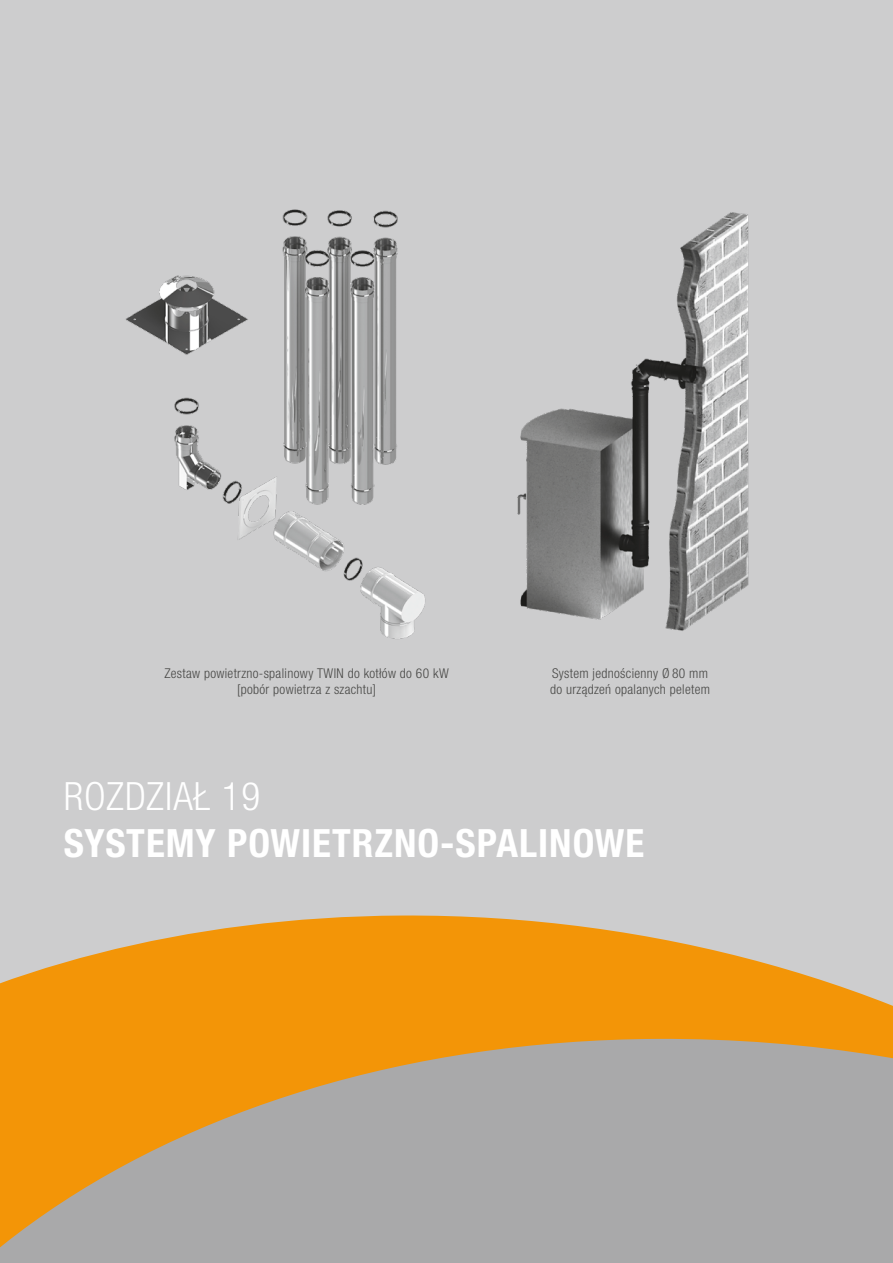
<style>
.page{position:relative;width:893px;height:1263px;background:#cdcdce}
.page>*{position:absolute;margin:0;border:0;box-sizing:border-box;transform-origin:0 0}
.t1{font:700 condensed 39px "Helvetica Neue LTW1 G";letter-spacing:.025em;color:#fff}
.t2{font:300 condensed 39px "Helvetica Neue LTW1 G";letter-spacing:.025em;color:#fff}
.t3{font:300 condensed 13.5px/16.2px "Helvetica Neue LTW1 G";letter-spacing:.025em;color:#484846}
</style>
<div class="page">
<svg style="left:0;top:915px;width:893px;height:348px;background:#caa368"></svg>
<img style="left:125px;top:209px;width:300px;height:430px">
<img style="left:517px;top:212px;width:232px;height:419px">
<p class="t3" style="left:165px;top:665px;width:286px;text-align:center">Zestaw powietrzno-spalinowy TWIN do kotłów do 60 kW [pobór powietrza z szachtu]</p>
<p class="t3" style="left:550px;top:665px;width:161px">System jednościenny Ø 80 mm do urządzeń opalanych peletem</p>
<h1 class="t2" style="left:64px;top:774px;width:198px">ROZDZIAŁ 19</h1>
<h1 class="t1" style="left:64px;top:820px;width:582px">SYSTEMY POWIETRZNO-SPALINOWE</h1>
</div>
